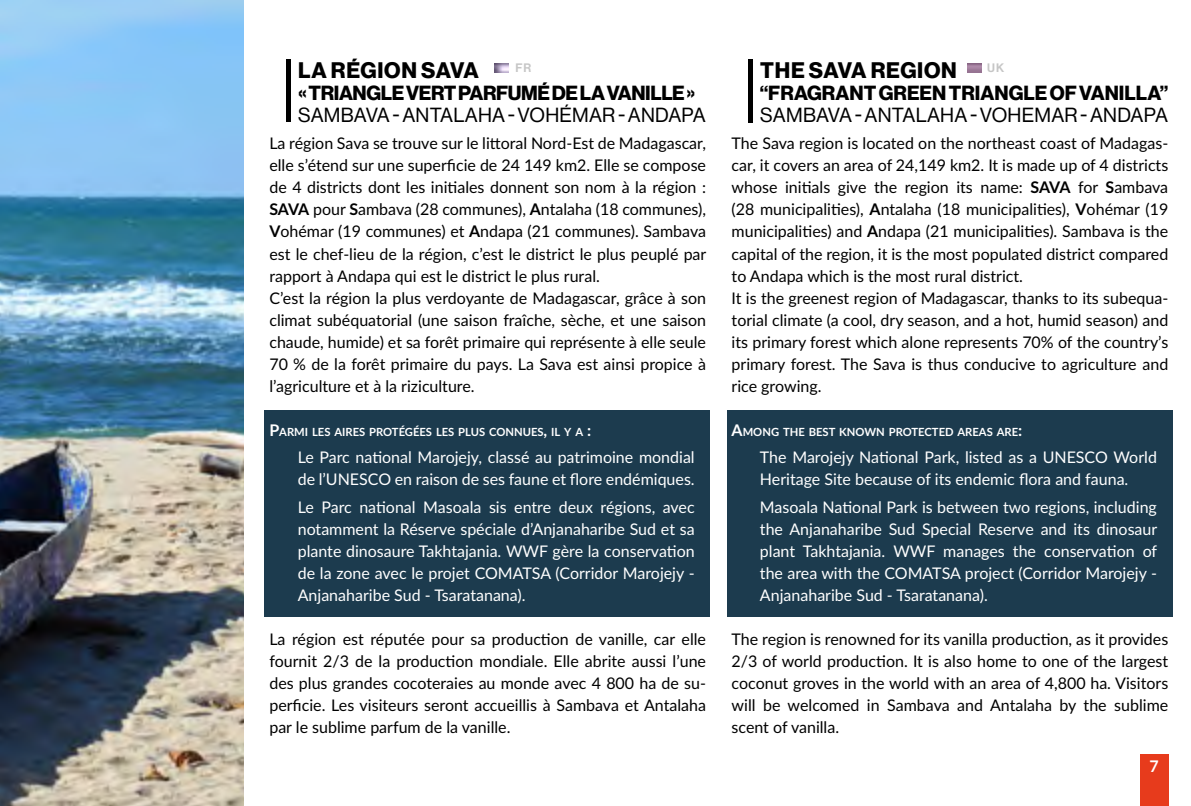
<style>
.page{position:relative;width:1191px;height:806px;background:#fff}
.page>*{position:absolute;margin:0;border:0;box-sizing:border-box;transform-origin:0 0}
.t1{font:700 22px "Neue Haas Display";letter-spacing:.03em;color:#000}
.t2{font:20px "Neue Haas Display";letter-spacing:.01em;color:#000}
.t3{font:700 20px "Neue Haas Display";letter-spacing:-.02em;color:#000}
.t4{font:700 20px "Neue Haas Display";color:#000}
.t5{font:16px/22px "Lato";color:#000}
.t6{font:16px/22px "Lato";color:#fff}
.t7{font:700 16px "Lato";color:#fff}
.t8{font:12px "Neue Haas Display Mediu";color:#c6c6c6}
.t9{font:700 11.2px "Lato";color:#fff}
.s1{font-weight:700}
.s2{font-size:16px}
</style>
<div class="page">
<div style="left:1140px;top:754px;width:28px;height:51px;background:#e73b1c"></div>
<div style="left:265px;top:410px;width:445px;height:206px;background:#1c3b4e"></div>
<div style="left:727px;top:410px;width:445px;height:206px;background:#1c3b4e"></div>
<img style="left:0;top:0;width:244px;height:805px">
<div style="left:286px;top:60px;width:5px;height:62px;background:#000"></div>
<hr style="left:748px;top:60px;width:4px;height:63px;background:#000">
<img style="left:494px;top:63px;width:15px;height:9px">
<img style="left:967px;top:63px;width:15px;height:9px">
<h1 class="t1" style="left:298px;top:57px;width:182px">LA RÉGION SAVA</h1>
<p class="t3" style="left:298px;top:81px;width:399px">« TRIANGLE VERT PARFUMÉ DE LA VANILLE »</p>
<p class="t2" style="left:298px;top:103px;width:409px">SAMBAVA - ANTALAHA - VOHÉMAR - ANDAPA</p>
<p class="t5" style="left:269px;top:132px;width:438px">La région Sava se trouve sur le littoral Nord-Est de Madagascar, elle s’étend sur une superficie de 24 149 km2. Elle se compose de 4 districts dont les initiales donnent son nom à la région :<br><span class="s1">SAVA</span> pour <span class="s1">S</span>ambava (28 communes), <span class="s1">A</span>ntalaha (18 communes), <span class="s1">V</span>ohémar (19 communes) et <span class="s1">A</span>ndapa (21 communes). Sambava est le chef-lieu de la région, c’est le district le plus peuplé par rapport à Andapa qui est le district le plus rural.<br>C’est la région la plus verdoyante de Madagascar, grâce à son climat subéquatorial (une saison fraîche, sèche, et une saison chaude, humide) et sa forêt primaire qui représente à elle seule 70 % de la forêt primaire du pays. La Sava est ainsi propice à l’agriculture et à la riziculture.</p>
<p class="t9" style="left:269px;top:423px;width:323px"><span class="s2">P</span>ARMI LES AIRES PROTÉGÉES LES PLUS CONNUES<span class="s2">,</span> IL Y A <span class="s2">:</span></p>
<p class="t6" style="left:298px;top:445px;width:398px">Le Parc national Marojejy, classé au patrimoine mondial de l’UNESCO en raison de ses faune et flore endémiques.</p>
<p class="t6" style="left:298px;top:495px;width:398px;text-align:justify">Le Parc national Masoala sis entre deux régions, avec notamment la Réserve spéciale d’Anjanaharibe Sud et sa plante dinosaure Takhtajania. WWF gère la conservation de la zone avec le projet COMATSA (Corridor Marojejy - Anjanaharibe Sud - Tsaratanana).</p>
<p class="t5" style="left:269px;top:627px;width:438px;text-align:justify">La région est réputée pour sa production de vanille, car elle fournit 2/3 de la production mondiale. Elle abrite aussi l’une des plus grandes cocoteraies au monde avec 4 800 ha de su&shy;perficie. Les visiteurs seront accueillis à Sambava et Antalaha par le sublime parfum de la vanille.</p>
<h1 class="t1" style="left:760px;top:57px;width:198px">THE SAVA REGION</h1>
<p class="t4" style="left:760px;top:81px;width:410px">“FRAGRANT GREEN TRIANGLE OF VANILLA”</p>
<p class="t2" style="left:760px;top:103px;width:409px">SAMBAVA - ANTALAHA - VOHEMAR - ANDAPA</p>
<p class="t5" style="left:731px;top:132px;width:438px">The Sava region is located on the northeast coast of Madagas&shy;car, it covers an area of 24,149 km2. It is made up of 4 districts whose initials give the region its name: <span class="s1">SAVA</span> for <span class="s1">S</span>ambava (28 municipalities), <span class="s1">A</span>ntalaha (18 municipalities), <span class="s1">V</span>ohémar (19 municipalities) and <span class="s1">A</span>ndapa (21 municipalities). Sambava is the capital of the region, it is the most populated district compared to Andapa which is the most rural district.<br>It is the greenest region of Madagascar, thanks to its subequa&shy;torial climate (a cool, dry season, and a hot, humid season) and its primary forest which alone represents 70% of the country’s primary forest. The Sava is thus conducive to agriculture and rice growing.</p>
<p class="t9" style="left:731px;top:423px;width:292px"><span class="s2">A</span>MONG THE BEST KNOWN PROTECTED AREAS ARE<span class="s2">:</span></p>
<p class="t6" style="left:760px;top:445px;width:398px">The Marojejy National Park, listed as a UNESCO World<br>Heritage Site because of its endemic flora and fauna.</p>
<p class="t6" style="left:760px;top:495px;width:399px;text-align:justify">Masoala National Park is between two regions, including the Anjanaharibe Sud Special Reserve and its dinosaur plant Takhtajania. WWF manages the conservation of the area with the COMATSA project (Corridor Marojejy - Anjanaharibe Sud - Tsaratanana).</p>
<p class="t5" style="left:731px;top:627px;width:438px;text-align:justify">The region is renowned for its vanilla production, as it provides 2/3 of world production. It is also home to one of the largest coconut groves in the world with an area of 4,800 ha. Visitors will be welcomed in Sambava and Antalaha by the sublime scent of vanilla.</p>
<p class="t8" style="left:515px;top:61px;width:17px">FR</p>
<p class="t8" style="left:987px;top:61px;width:18px">UK</p>
<p class="t7" style="left:1149px;top:754px;width:11px">7</p>
</div>
